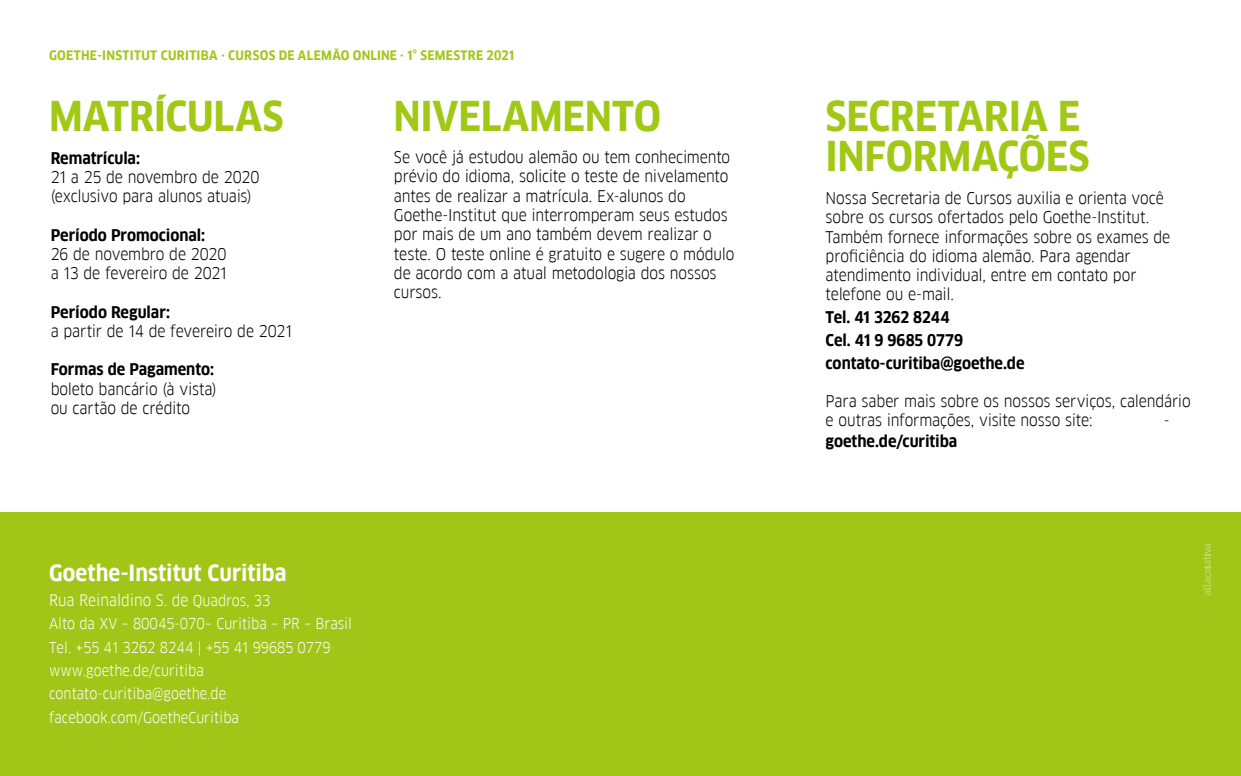
<style>
.page{position:relative;width:1241px;height:776px;background:#fff}
.page>*{position:absolute;margin:0;border:0;box-sizing:border-box;transform-origin:0 0}
.t1{font:700 40.16px/40.2px "Goethe FF Clan";letter-spacing:-.005em;color:#a0c814}
.t2{font:700 21.88px "Goethe FF Clan";letter-spacing:.005em;color:#fff}
.t3{font:15.75px/19.2px "Goethe FF Clan";letter-spacing:-.01em;color:#000}
.t4{font:700 15.75px/22.8px "Goethe FF Clan";letter-spacing:-.005em;color:#000}
.t5{font:15.49px "Goethe FF Clan";color:#fff}
.t6{font:15.49px "Goethe FF Clan";color:#000}
.t7{font:14.61px/23.4px "Goethe FF Clan";color:#fff}
.t8{font:700 12.78px "Goethe FF Clan";letter-spacing:.025em;color:#a2c617}
.s1{font-size:14.61px}
</style>
<div class="page">
<div style="left:0;top:512px;width:1240px;height:263px;background:#a2c617"></div>
<svg style="left:1202px;top:543px;width:8px;height:52px"></svg>
<p class="t8" style="left:49px;top:47px;width:467px">GOETHE-INSTITUT CURITIBA · CURSOS DE ALEMÃO ONLINE · 1° SEMESTRE 2021</p>
<h1 class="t1" style="left:49px;top:96px;width:236px">MATRÍCULAS</h1>
<h1 class="t1" style="left:825px;top:96px;width:265px">SECRETARIA E<br>INFORMAÇÕES</h1>
<h1 class="t1" style="left:393px;top:96px;width:269px">NIVELAMENTO</h1>
<p class="t3" style="left:394px;top:148px;width:342px">Se você já estudou alemão ou tem conhecimento prévio do idioma, solicite o teste de nivelamento antes de realizar a matrícula. Ex-alunos do Goethe-Institut que interromperam seus estudos por mais de um ano também devem realizar o teste. O teste online é gratuito e sugere o módulo de acordo com a atual metodologia dos nossos cursos.</p>
<p class="t4" style="left:51px;top:146px;width:91px">Rematrícula:</p>
<p class="t3" style="left:51px;top:167px;width:210px">21 a 25 de novembro de 2020 (exclusivo para alunos atuais)</p>
<p class="t4" style="left:51px;top:223px;width:156px">Período Promocional:</p>
<p class="t3" style="left:51px;top:244px;width:178px">26 de novembro de 2020 a 13 de fevereiro de 2021</p>
<p class="t4" style="left:51px;top:300px;width:121px">Período Regular:</p>
<p class="t3" style="left:51px;top:321px;width:243px">a partir de 14 de fevereiro de 2021</p>
<p class="t4" style="left:51px;top:358px;width:165px">Formas de Pagamento:</p>
<p class="t3" style="left:51px;top:379px;width:168px">boleto bancário (à vista) ou cartão de crédito</p>
<p class="t3" style="left:825px;top:188px;width:346px">Nossa Secretaria de Cursos auxilia e orienta você sobre os cursos ofertados pelo Goethe-Institut.<br>Também fornece informações sobre os exames de proficiência do idioma alemão. Para agendar atendimento individual, entre em contato por telefone ou e-mail.</p>
<p class="t4" style="left:825px;top:306px;width:200px">Tel. 41 3262 8244<br>Cel. 41 9 9685 0779 contato-curitiba@goethe.de</p>
<p class="t3" style="left:825px;top:391px;width:366px">Para saber mais sobre os nossos serviços, calendário e outras informações, visite nosso site:</p>
<p class="t4" style="left:825px;top:430px;width:133px">goethe.de/curitiba</p>
<p class="t6" style="left:1163px;top:411px;width:7px">-</p>
<h2 class="t2" style="left:49px;top:559px;width:239px">Goethe-Institut Curitiba</h2>
<p class="t5" style="left:49px;top:590px;width:223px">Rua Reinaldino S. de <span class="s1">Quadros, 33</span></p>
<p class="t7" style="left:49px;top:611px;width:304px">Alto da XV – 80045-070– Curitiba – PR – Brasil Tel. +55 41 3262 8244 | +55 41 99685 0779 www.goethe.de/curitiba contato-curitiba@goethe.de facebook.com/GoetheCuritiba</p>
<p class="t7" style="left:49px;top:705px;width:229px">www.facebook.com/GoetheCuritiba</p>
</div>
